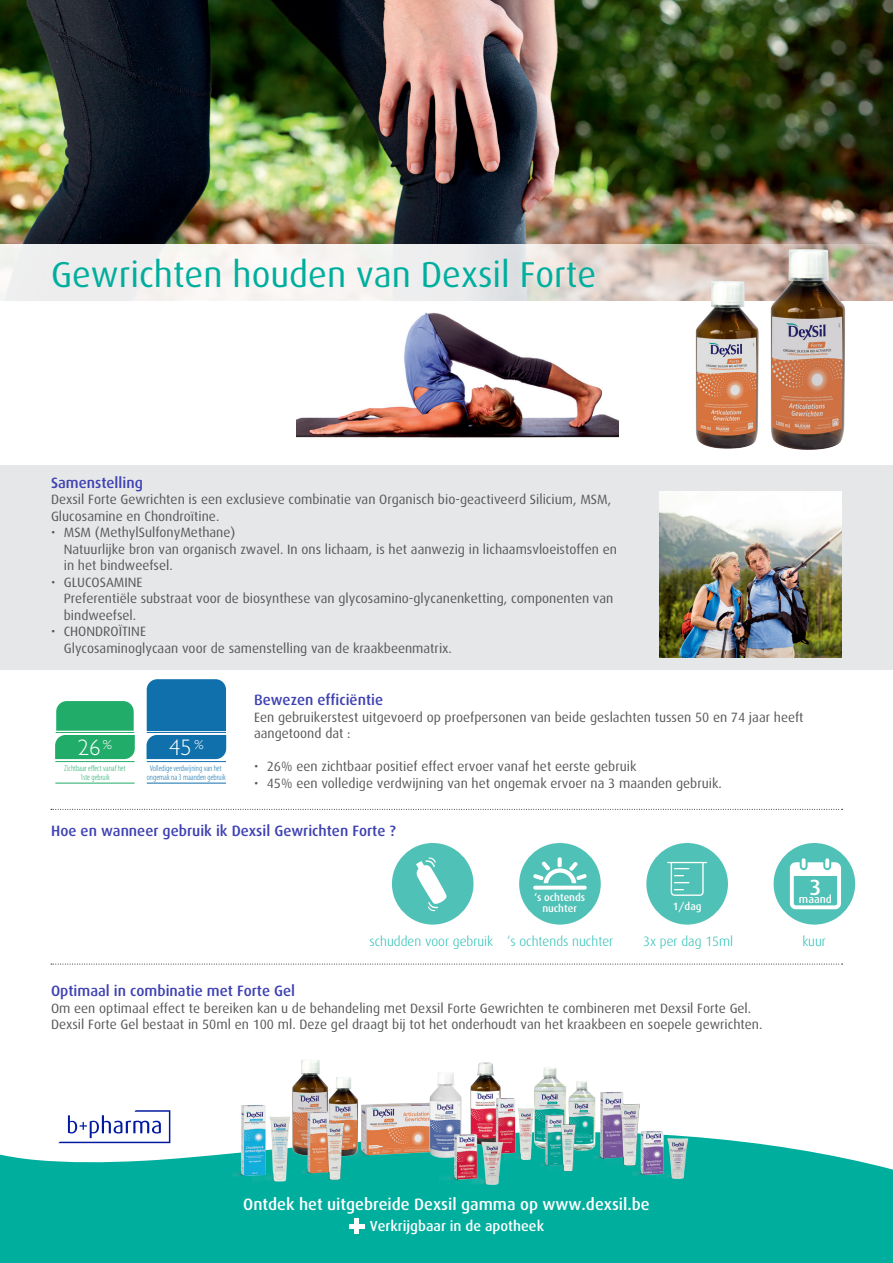
<style>
.page{position:relative;width:893px;height:1263px;background:#fff}
.page>*{position:absolute;margin:0;border:0;box-sizing:border-box;transform-origin:0 0}
.t1{font:36px "Dax";color:#00ae9e}
.t2{font:300 22.5px "M Gill Sans";color:#fff}
.titeltjes{font:500 21.9px "Dax";color:#fff}
.t3{font:500 16.5px "Dax";color:#fff}
.t4{font:500 15px "Dax";color:#3e41b2}
.t5{font:500 14.4px "Dax";color:#fff}
.t6{font:13.5px/16.5px "Dax";color:#57585a}
.titeltjes-2{font:300 13.5px "Dax";color:#15baad}
.t7{font:300 13.05px "M Gill Sans";color:#fff}
.titeltjes-3{font:500 10.95px "Dax";color:#fff}
.titeltjes-4{font:500 10.5px "Dax";color:#fff}
.t8{font:300 condensed 8.7px/8.7px "Myriad Pro";color:#0f70ac;text-align:center}
.t9{font:300 condensed 8.7px/8.7px "Myriad Pro";color:#22ac6a;text-align:center}
</style>
<div class="page">
<div style="left:0;top:465px;width:893px;height:204px;background:#e6e7e9"></div>
<svg style="left:0;top:1136px;width:893px;height:127px;background:#12b3a5"></svg>
<img style="left:659px;top:492px;width:183px;height:165px">
<div style="left:354px;top:1219px;width:5px;height:15px;background:#fff"></div>
<div style="left:349px;top:1224px;width:15px;height:5px;background:#fff"></div>
<img style="left:0;top:0;width:893px;height:244px">
<svg style="left:0;top:244px;width:893px;height:57px"></svg>
<img style="left:761px;top:242px;width:90px;height:208px">
<img style="left:694px;top:276px;width:66px;height:173px">
<img style="left:296px;top:312px;width:322px;height:126px">
<img style="left:535px;top:1067px;width:31px;height:46px">
<img style="left:568px;top:1081px;width:26px;height:70px">
<img style="left:470px;top:1062px;width:30px;height:57px">
<img style="left:292px;top:1060px;width:36px;height:48px">
<img style="left:328px;top:1077px;width:24px;height:31px">
<img style="left:343px;top:1089px;width:97px;height:76px">
<img style="left:232px;top:1093px;width:71px;height:95px">
<img style="left:302px;top:1108px;width:46px;height:73px">
<img style="left:486px;top:1086px;width:57px;height:76px">
<img style="left:541px;top:1113px;width:37px;height:59px">
<img style="left:594px;top:1092px;width:46px;height:75px">
<img style="left:632px;top:1116px;width:59px;height:71px">
<hr style="left:55px;top:761px;width:80px;height:1px;background:#22ac6a">
<hr style="left:55px;top:783px;width:80px;height:1px;background:#22ac6a">
<hr style="left:147px;top:761px;width:79px;height:1px;background:#0f70ac">
<hr style="left:147px;top:783px;width:79px;height:1px;background:#0f70ac">
<svg style="left:55px;top:701px;width:80px;height:58px;background:#37b378"></svg>
<div style="left:147px;top:679px;width:79px;height:80px;background:#0f70ac"></div>
<svg style="left:53px;top:1110px;width:123px;height:38px"></svg>
<div style="left:519px;top:843px;width:82px;height:81px;background:#50c1b6;border-radius:50%"></div>
<div style="left:392px;top:843px;width:81px;height:81px;background:#50c1b6;border-radius:50%"></div>
<div style="left:646px;top:843px;width:82px;height:81px;background:#50c1b6;border-radius:50%"></div>
<div style="left:774px;top:843px;width:81px;height:81px;background:#50c1b6;border-radius:50%"></div>
<svg style="left:51px;top:809px;width:792px;height:1px"></svg>
<svg style="left:51px;top:964px;width:792px;height:1px"></svg>
<svg style="left:416px;top:857px;width:31px;height:55px"></svg>
<svg style="left:533px;top:886px;width:54px;height:4px"></svg>
<svg style="left:533px;top:861px;width:54px;height:22px"></svg>
<div style="left:557px;top:857px;width:5px;height:10px;background:#fff;border-radius:2px"></div>
<svg style="left:790px;top:858px;width:51px;height:51px"></svg>
<svg style="left:667px;top:862px;width:40px;height:34px"></svg>
<img style="left:425px;top:1073px;width:37px;height:87px">
<img style="left:440px;top:1119px;width:70px;height:76px">
<p class="t1" style="left:51px;top:255px;width:547px">Gewrichten houden van Dexsil Forte</p>
<p class="t4" style="left:51px;top:474px;width:93px">Samenstelling</p>
<p class="t6" style="left:51px;top:491px;width:562px">Dexsil Forte Gewrichten is een exclusieve combinatie van Organisch bio-geactiveerd Silicium, MSM,<br>Glucosamine en Chondroïtine.</p>
<p class="t6" style="left:64px;top:524px;width:555px;text-indent:-13px">• MSM (MethylSulfonyMethane)<br>Natuurlijke bron van organisch zwavel. In ons lichaam, is het aanwezig in lichaamsvloeistoffen en in het bindweefsel.</p>
<p class="t6" style="left:64px;top:574px;width:551px;text-indent:-13px">• GLUCOSAMINE<br>Preferentiële substraat voor de biosynthese van glycosamino-glycanenketting, componenten van bindweefsel.</p>
<p class="t6" style="left:64px;top:623px;width:390px;text-indent:-13px">• CHONDROÏTINE<br>Glycosaminoglycaan voor de samenstelling van de kraakbeenmatrix.</p>
<p class="t2" style="left:78px;top:735px;width:36px">26<sup>%</sup></p>
<p class="t7" style="left:194px;top:737px;width:11px">%</p>
<p class="t2" style="left:169px;top:735px;width:24px">45</p>
<p class="t9" style="left:64px;top:764px;width:63px">Zichtbaar effect vanaf het<br>1ste gebruik</p>
<p class="t8" style="left:147px;top:764px;width:80px">Volledige verdwijning van het ongemak na 3 maanden gebruik</p>
<p class="t4" style="left:254px;top:691px;width:131px">Bewezen efficiëntie</p>
<p class="t6" style="left:254px;top:709px;width:551px">Een gebruikerstest uitgevoerd op proefpersonen van beide geslachten tussen 50 en 74 jaar heeft aangetoond dat :</p>
<p class="t6" style="left:254px;top:758px;width:384px">• 26% een zichtbaar positief effect ervoer vanaf het eerste gebruik</p>
<p class="t6" style="left:254px;top:775px;width:469px">• 45% een volledige verdwijning van het ongemak ervoer na 3 maanden gebruik.</p>
<p class="t4" style="left:51px;top:822px;width:346px">Hoe en wanneer gebruik ik Dexsil Gewrichten Forte ?</p>
<p class="titeltjes" style="left:809px;top:875px;width:13px">3</p>
<p class="titeltjes-4" style="left:534px;top:892px;width:53px">‘s ochtends</p>
<p class="titeltjes-3" style="left:799px;top:893px;width:34px">maand</p>
<p class="titeltjes-4" style="left:542px;top:903px;width:36px">nuchter</p>
<p class="titeltjes-4" style="left:673px;top:901px;width:30px">1/dag</p>
<p class="titeltjes-2" style="left:369px;top:934px;width:125px">schudden voor gebruik</p>
<p class="titeltjes-2" style="left:507px;top:934px;width:108px">‘s ochtends nuchter</p>
<p class="titeltjes-2" style="left:643px;top:934px;width:91px">3x per dag 15ml</p>
<p class="titeltjes-2" style="left:802px;top:934px;width:25px">kuur</p>
<p class="t4" style="left:51px;top:983px;width:246px">Optimaal in combinatie met Forte Gel</p>
<p class="t6" style="left:51px;top:1000px;width:702px">Om een optimaal effect te bereiken kan u de behandeling met Dexsil Forte Gewrichten te combineren met Dexsil Forte Gel.</p>
<p class="t6" style="left:51px;top:1016px;width:713px">Dexsil Forte Gel bestaat in 50ml en 100 ml. Deze gel draagt bij tot het onderhoudt van het kraakbeen en soepele gewrichten.</p>
<p class="t3" style="left:243px;top:1195px;width:408px">Ontdek het uitgebreide Dexsil gamma op www.dexsil.be</p>
<p class="t5" style="left:370px;top:1218px;width:176px">Verkrijgbaar in de apotheek</p>
</div>
